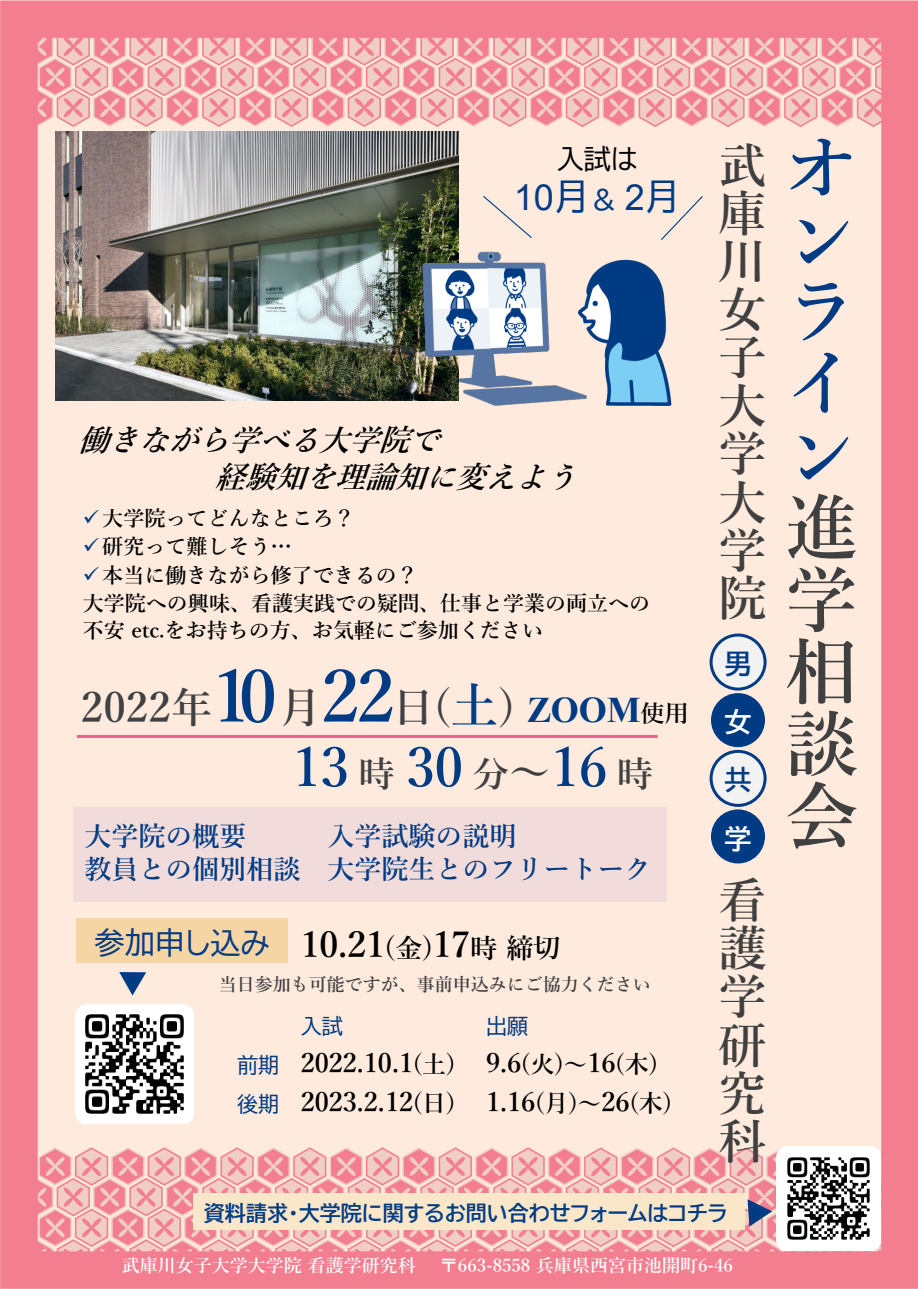
<style>
.page{position:relative;width:918px;height:1289px;background:#fff}
.page>*{position:absolute;margin:0;border:0;box-sizing:border-box;transform-origin:0 0}
.t1{font:600 72px/72px "Yu Mincho";color:#003b83}
.t2{font:600 54px "Yu Mincho";color:#003b83}
.t3{font:600 48px/48px "Yu Mincho";color:#404040;text-align:justify}
.t4{font:600 42px "Yu Mincho";letter-spacing:.015em;color:#414042}
.t5{font:600 36px "Yu Mincho";color:#000}
.t6{font:36px "Arial";color:#003b83}
.t7{font:700 36px "Times New Roman";color:#003b83}
.t8{font:italic 600 30px "Yu Mincho";color:#000}
.t9{font:30px "BIZ UDP Gothic";color:#003b83}
.t10{font:600 27px "Yu Mincho";color:#003b83}
.t11{font:600 27px "Yu Mincho";color:#000}
.t12{font:27px "BIZ UDP Gothic";color:#000}
.t13{font:27px "BIZ UD Gothic Bold";color:#003b83}
.t14{font:27px "BIZ UD Gothic Bold";color:#fff}
.t15{font:600 24px "Yu Mincho";color:#000}
.t16{font:600 21px/27px "Yu Mincho";color:#000}
.t17{font:21px "BIZ UDP Gothic Bold";color:#003b83}
.t18{font:21px "BIZ UDP Gothic";color:#003b83}
.t19{font:600 18px "Yu Mincho";color:#fff}
.t20{font:600 18px "Yu Mincho";color:#414042}
.s1{font-family:"BIZ UDP Gothic"}
.s2{font-family:"BIZ UDP Gothic";font-size:27px}
.s3{color:#003b83}
.s4{font-size:72px;color:#003b83}
.s5{font-size:48px;color:#003b83}
.s6{font-family:"Yu Mincho";font-weight:600;font-size:24px;color:#000}
.s7{font-size:36px;color:#414042}
.s8{font-size:42px;color:#414042}
.s9{font-size:27px}
.s10{font-size:24px}
.s11{color:#404040}
</style>
<div class="page">
<img style="left:0;top:0;width:918px;height:1288px">
<hr style="left:77px;top:735px;width:580px;height:3px;background:#f25f8c">
<img style="left:55px;top:132px;width:404px;height:269px">
<img style="left:414px;top:246px;width:258px;height:159px">
<div style="left:711px;top:635px;width:54px;height:54px;background:#f2f2f2;border-radius:50%"></div>
<div style="left:710px;top:633px;width:57px;height:57px;border:3px solid #003b83;border-radius:50%"></div>
<div style="left:711px;top:693px;width:54px;height:54px;background:#003b83;border-radius:50%"></div>
<div style="left:711px;top:751px;width:54px;height:54px;background:#f2f2f2;border-radius:50%"></div>
<div style="left:710px;top:750px;width:57px;height:57px;border:3px solid #003b83;border-radius:50%"></div>
<div style="left:711px;top:809px;width:54px;height:54px;background:#003b83;border-radius:50%"></div>
<div style="left:74px;top:806px;width:593px;height:95px;background:#f2dcdb"></div>
<div style="left:77px;top:917px;width:211px;height:45px;background:#f6d5a4"></div>
<svg style="left:119px;top:972px;width:27px;height:23px"></svg>
<div style="left:482px;top:195px;width:51px;height:44px;background:#feebde"></div>
<div style="left:660px;top:195px;width:44px;height:46px;background:#feebde"></div>
<img style="left:777px;top:1146px;width:104px;height:104px">
<div style="left:193px;top:1193px;width:551px;height:36px;background:#fae7ca"></div>
<svg style="left:748px;top:1199px;width:24px;height:27px"></svg>
<img style="left:75px;top:1004px;width:118px;height:119px">
<p class="t12" style="left:557px;top:145px;width:82px">入試は</p>
<p class="t6" style="left:514px;top:173px;width:168px">10<span class="s1">月</span><span class="s2">＆</span> 2<span class="s1">月</span></p>
<p class="t8" style="left:78px;top:422px;width:379px">働きながら学べる大学院で</p>
<p class="t8" style="left:215px;top:460px;width:379px">経験知を理論知に変えよう</p>
<p class="t16" style="left:83px;top:505px;width:274px"><span class="s3">✓</span>大学院ってどんなところ？</p>
<p class="t16" style="left:83px;top:533px;width:211px"><span class="s3">✓</span>研究って難しそう…</p>
<p class="t16" style="left:83px;top:562px;width:337px"><span class="s3">✓</span>本当に働きながら修了できるの？</p>
<p class="t16" style="left:83px;top:590px;width:569px">大学院への興味、看護実践での疑問、仕事と学業の両立への不安 etc.をお持ちの方、お気軽にご参加ください</p>
<p class="t4" style="left:81px;top:684px;width:435px">2022年<span class="s4">10</span>月<span class="s4">22</span>日(<span class="s5">土</span>)</p>
<p class="t7" style="left:527px;top:684px;width:163px">ZOOM<span class="s6">使用</span></p>
<p class="t2" style="left:292px;top:737px;width:362px">13 <span class="s7">時</span> 30 <span class="s7">分</span><span class="s8">～</span>16 <span class="s7">時</span></p>
<p class="t3" style="left:718px;top:142px;width:49px">武庫川女子大学大学院</p>
<p class="t13" style="left:725px;top:650px;width:28px">男</p>
<p class="t14" style="left:725px;top:708px;width:28px">女</p>
<p class="t13" style="left:725px;top:766px;width:28px">共</p>
<p class="t10" style="left:85px;top:821px;width:164px">大学院の概要</p>
<p class="t10" style="left:328px;top:821px;width:190px">入学試験の説明</p>
<p class="t14" style="left:725px;top:825px;width:28px">学</p>
<p class="t10" style="left:85px;top:853px;width:568px">教員との個別相談 大学院生とのフリートーク</p>
<p class="t3" style="left:718px;top:877px;width:49px">看護学研究科</p>
<p class="t9" style="left:95px;top:927px;width:177px">参加申し込み</p>
<p class="t5" style="left:301px;top:924px;width:261px">10.21<span class="s9">(金)</span>17<span class="s9">時締切</span></p>
<p class="t20" style="left:219px;top:974px;width:434px">当日参加も可能ですが、事前申込みにご協力ください</p>
<p class="t18" style="left:301px;top:1015px;width:44px">入試</p>
<p class="t18" style="left:486px;top:1015px;width:44px">出願</p>
<p class="t18" style="left:237px;top:1054px;width:44px">前期</p>
<p class="t11" style="left:301px;top:1047px;width:156px">2022.10.1<span class="s10">(土)</span></p>
<p class="t15" style="left:486px;top:1050px;width:173px"><span class="s9">9.6</span>(火)～<span class="s9">16</span>(木)</p>
<p class="t18" style="left:237px;top:1093px;width:44px">後期</p>
<p class="t11" style="left:301px;top:1086px;width:156px">2023.2.12<span class="s10">(日)</span></p>
<p class="t15" style="left:486px;top:1089px;width:187px"><span class="s9">1.16</span>(月)～<span class="s9">26</span>(木)</p>
<p class="t17" style="left:204px;top:1202px;width:525px">資料請求・大学院に関するお問い合わせフォームはコチラ</p>
<p class="t19" style="left:122px;top:1255px;width:295px">武庫川女子大学大学院看護学研究科</p>
<p class="t19" style="left:440px;top:1255px;width:294px">〒663-8558 兵庫県西宮市池開町6-46</p>
<p class="t1" style="left:785px;top:133px;width:73px">オンライン<span class="s11">進学相談会</span></p>
</div>
